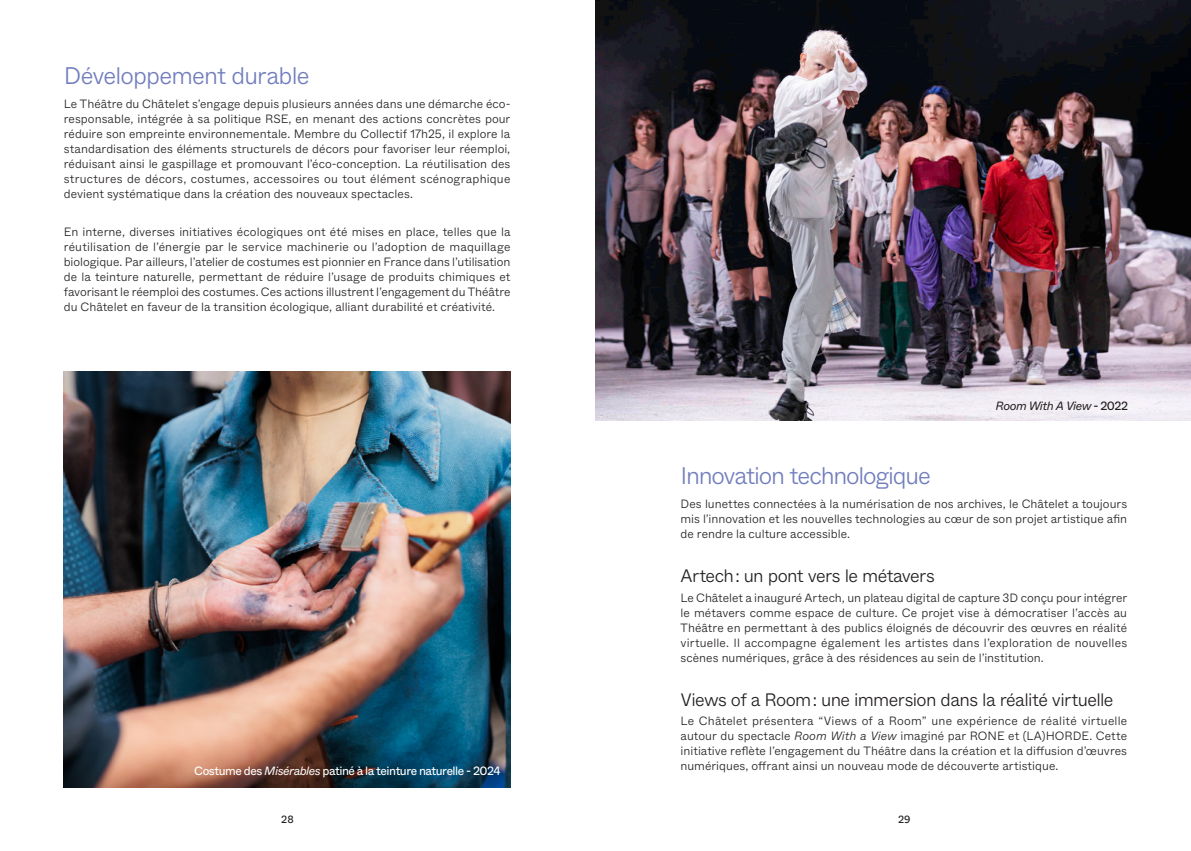
<style>
.page{position:relative;width:1191px;height:851px;background:#fff}
.page>*{position:absolute;margin:0;border:0;box-sizing:border-box;transform-origin:0 0}
.OK_INTER{font:300 24px "ABC Whyte";letter-spacing:-.045em;color:#717dbd}
.OK_INTER2{font:300 18px "ABC Whyte";letter-spacing:-.035em;color:#231f20}
.OK_TEXTE{font:300 12px/15px "ABC Whyte";color:#231f20;text-align:justify}
.Inter{font:12px "ABC Whyte";letter-spacing:-.04em;color:#fff}
.Inter-2{font:italic 12px "ABC Whyte";letter-spacing:-.04em;color:#231f20}
.t1{font:10.5px "ABC Whyte";color:#231f20}
.s1{font-style:italic}
.s2{font-style:normal}
</style>
<div class="page">
<img style="left:64px;top:371px;width:446px;height:416px">
<img style="left:595px;top:0;width:596px;height:420px">
<p class="OK_INTER" style="left:64px;top:61px;width:247px">Développement durable</p>
<p class="OK_TEXTE" style="left:64px;top:96px;width:448px">Le Théâtre du Châtelet s’engage depuis plusieurs années dans une démarche éco&shy;responsable, intégrée à sa politique RSE, en menant des actions concrètes pour réduire son empreinte environnementale. Membre du Collectif 17h25, il explore la standardisation des éléments structurels de décors pour favoriser leur réemploi, réduisant ainsi le gaspillage et promouvant l’éco-conception. La réutilisation des structures de décors, costumes, accessoires ou tout élément scénographique devient systématique dans la création des nouveaux spectacles.</p>
<p class="OK_TEXTE" style="left:64px;top:225px;width:448px">En interne, diverses initiatives écologiques ont été mises en place, telles que la réutilisation de l’énergie par le service machinerie ou l’adoption de maquillage biologique. Par ailleurs, l’atelier de costumes est pionnier en France dans l’utilisation de la teinture naturelle, permettant de réduire l’usage de produits chimiques et favorisant le réemploi des costumes. Ces actions illustrent l’engagement du Théâtre du Châtelet en faveur de la transition écologique, alliant durabilité et créativité.</p>
<p class="Inter" style="left:194px;top:763px;width:308px">Costume des <span class="s1">Misérables</span> patiné à la teinture naturelle - 2024</p>
<p class="Inter-2" style="left:995px;top:398px;width:134px">Room With A View <span class="s2">- 2022</span></p>
<p class="OK_INTER" style="left:680px;top:460px;width:252px">Innovation technologique</p>
<p class="OK_TEXTE" style="left:680px;top:496px;width:448px">Des lunettes connectées à la numérisation de nos archives, le Châtelet a toujours mis l’innovation et les nouvelles technologies au cœur de son projet artistique afin de rendre la culture accessible.</p>
<p class="OK_INTER2" style="left:680px;top:564px;width:256px">Artech : un pont vers le métavers</p>
<p class="OK_TEXTE" style="left:680px;top:589px;width:448px">Le Châtelet a inauguré Artech, un plateau digital de capture 3D conçu pour intégrer le métavers comme espace de culture. Ce projet vise à démocratiser l’accès au Théâtre en permettant à des publics éloignés de découvrir des œuvres en réalité virtuelle. Il accompagne également les artistes dans l’exploration de nouvelles scènes numériques, grâce à des résidences au sein de l’institution.</p>
<p class="OK_INTER2" style="left:680px;top:688px;width:434px">Views of a Room : une immersion dans la réalité virtuelle</p>
<p class="OK_TEXTE" style="left:680px;top:713px;width:448px">Le Châtelet présentera “Views of a Room” une expérience de réalité virtuelle autour du spectacle <span class="s1">Room With a View</span> imaginé par RONE et (LA)HORDE. Cette initiative reflète l’engagement du Théâtre dans la création et la diffusion d’œuvres numériques, offrant ainsi un nouveau mode de découverte artistique.</p>
<p class="t1" style="left:281px;top:812px;width:14px">28</p>
<p class="t1" style="left:898px;top:812px;width:14px">29</p>
</div>
